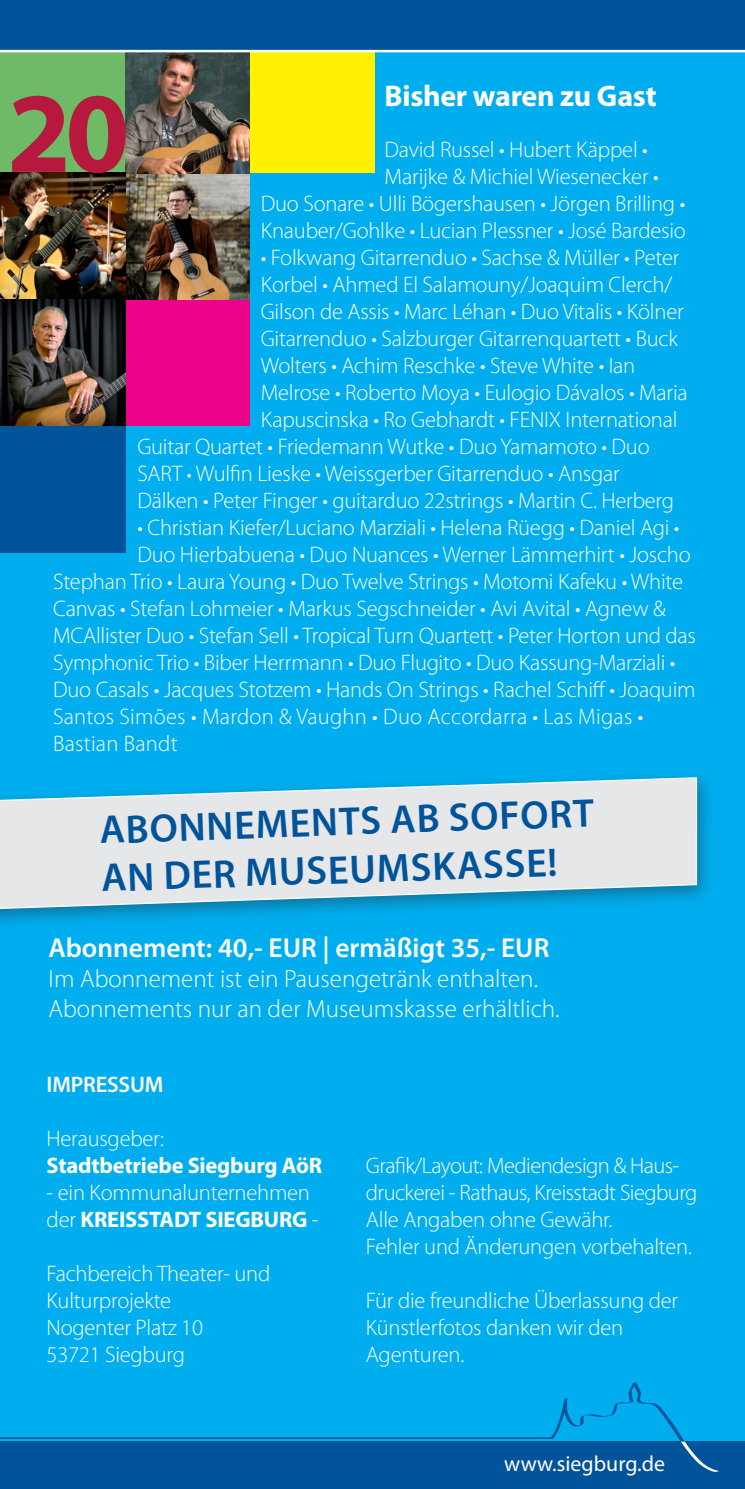
<style>
.page{position:relative;width:745px;height:1489px;background:#fff}
.page>*{position:absolute;margin:0;border:0;box-sizing:border-box;transform-origin:0 0}
.t1{font:600 40px/48px "Myriad Pro";color:#01549a}
.t2{font:700 30px "Myriad Pro";letter-spacing:-.01em;color:#fff}
.t3{font:600 27.5px "Myriad Pro";color:#fff}
.t4{font:300 25px "Myriad Pro";color:#fff}
.t5{font:300 22.5px/27px "Myriad Pro";letter-spacing:-.01em;color:#fff}
.t6{font:300 22.5px "Myriad Pro";letter-spacing:.01em;color:#fff}
.t7{font:700 22.5px/27px "Myriad Pro";letter-spacing:-.01em;color:#fff}
.t8{font:600 22.5px "Myriad Pro";letter-spacing:-.01em;color:#fff}
.t9{font:21.75px "Myriad Pro";color:#fff}
.s1{font-size:20px}
.s2{font-weight:300}
</style>
<div class="page">
<div style="left:0;top:28px;width:744px;height:1428px;background:#00aeef"></div>
<div style="left:0;top:768px;width:715px;height:162px;background:#231f20;opacity:.4"></div>
<svg style="left:0;top:776px;width:697px;height:134px;background:#bbdae6"></svg>
<div style="left:250px;top:47px;width:124px;height:126px;background:#fff101"></div>
<div style="left:0;top:426px;width:126px;height:126px;background:#01549a"></div>
<div style="left:126px;top:299px;width:124px;height:127px;background:#ed028c"></div>
<img style="left:126px;top:173px;width:123px;height:126px">
<div style="left:0;top:47px;width:126px;height:126px;background:#6eba66"></div>
<img style="left:126px;top:52px;width:123px;height:121px">
<img style="left:0;top:173px;width:126px;height:253px">
<svg style="left:12px;top:96px;width:114px;height:77px"></svg>
<div style="left:0;top:1441px;width:744px;height:47px;background:#01549a"></div>
<svg style="left:0;top:1382px;width:684px;height:59px"></svg>
<svg style="left:681px;top:1441px;width:38px;height:31px"></svg>
<div style="left:0;top:0;width:744px;height:52px;background:#01549a"></div>
<p class="t2" style="left:384px;top:76px;width:273px">Bisher waren zu Gast</p>
<p class="t5" style="left:384px;top:136px;width:264px">David Russel • Hubert Käppel •</p>
<p class="t5" style="left:384px;top:163px;width:275px">Marijke &amp; Michiel Wiesenecker •</p>
<p class="t5" style="left:260px;top:190px;width:425px">Duo Sonare • Ulli Bögershausen • Jörgen Brilling •</p>
<p class="t5" style="left:260px;top:217px;width:426px">Knauber/Gohlke • Lucian Plessner • José Bardesio</p>
<p class="t5" style="left:260px;top:244px;width:420px">• Folkwang Gitarrenduo • Sachse &amp; Müller • Peter</p>
<p class="t5" style="left:260px;top:271px;width:412px">Korbel • Ahmed El Salamouny/Joaquim Clerch/</p>
<p class="t5" style="left:260px;top:298px;width:424px">Gilson de Assis • Marc Léhan • Duo Vitalis • Kölner</p>
<p class="t5" style="left:260px;top:325px;width:418px">Gitarrenduo • Salzburger Gitarrenquartett • Buck</p>
<p class="t5" style="left:260px;top:352px;width:376px">Wolters • Achim Reschke • Steve White • Ian</p>
<p class="t5" style="left:260px;top:379px;width:428px">Melrose • Roberto Moya • Eulogio Dávalos • Maria</p>
<p class="t5" style="left:260px;top:406px;width:418px">Kapuscinska • Ro Gebhardt • FENIX International</p>
<p class="t5" style="left:137px;top:433px;width:513px">Guitar Quartet • Friedemann Wutke • Duo Yamamoto • Duo</p>
<p class="t5" style="left:137px;top:460px;width:483px">SART <span class="s1">•</span> Wulfin Lieske • Weissgerber Gitarrenduo • Ansgar</p>
<p class="t5" style="left:137px;top:487px;width:538px">Dälken • Peter Finger • guitarduo 22strings • Martin C. Herberg</p>
<p class="t5" style="left:137px;top:514px;width:543px">• Christian Kiefer/Luciano Marziali • Helena Rüegg • Daniel Agi •</p>
<p class="t5" style="left:137px;top:541px;width:554px">Duo Hierbabuena • Duo Nuances • Werner Lämmerhirt • Joscho</p>
<p class="t5" style="left:53px;top:568px;width:631px">Stephan Trio • Laura Young • Duo Twelve Strings • Motomi Kafeku • White</p>
<p class="t5" style="left:53px;top:595px;width:613px">Canvas • Stefan Lohmeier • Markus Segschneider • Avi Avital • Agnew &amp;</p>
<p class="t5" style="left:53px;top:622px;width:644px">MCAllister Duo • Stefan Sell • Tropical Turn Quartett • Peter Horton und das</p>
<p class="t5" style="left:53px;top:649px;width:623px">Symphonic Trio • Biber Herrmann • Duo Flugito • Duo Kassung-Marziali •</p>
<p class="t5" style="left:53px;top:676px;width:643px">Duo Casals • Jacques Stotzem • Hands On Strings • Rachel Schiff • Joaquim</p>
<p class="t6" style="left:53px;top:704px;width:591px">Santos Simões • Mardon &amp; Vaughn • Duo Accordarra • Las Migas •</p>
<p class="t6" style="left:53px;top:731px;width:126px">Bastian Bandt</p>
<p class="t1" style="left:99px;top:805px;width:496px;rotate:-2deg">ABONNEMENTS AB SOFORT<br>AN DER MUSEUMSKASSE!</p>
<p class="t3" style="left:48px;top:930px;width:502px">Abonnement: 40,- EUR | ermäßigt 35,- EUR</p>
<p class="t4" style="left:48px;top:965px;width:491px">Im Abonnement ist ein Pausengetränk enthalten.</p>
<p class="t4" style="left:48px;top:995px;width:512px">Abonnements nur an der Museumskasse erhältlich.</p>
<p class="t8" style="left:47px;top:1069px;width:118px">IMPRESSUM</p>
<p class="t7" style="left:47px;top:1123px;width:277px"><span class="s2">Herausgeber:<br></span>Stadtbetriebe Siegburg AöR</p>
<p class="t5" style="left:47px;top:1178px;width:265px">- ein Kommunalunternehmen</p>
<p class="t7" style="left:47px;top:1204px;width:273px"><span class="s2">der</span> KREISSTADT SIEGBURG <span class="s2">-</span></p>
<p class="t5" style="left:47px;top:1259px;width:225px">Fachbereich Theater- und</p>
<p class="t5" style="left:47px;top:1286px;width:126px">Kulturprojekte</p>
<p class="t5" style="left:47px;top:1313px;width:158px">Nogenter Platz 10</p>
<p class="t5" style="left:47px;top:1340px;width:140px">53721 Siegburg</p>
<p class="t5" style="left:365px;top:1151px;width:333px">Grafik/Layout: Mediendesign &amp; Haus&shy;druckerei - Rathaus, Kreisstadt Siegburg<br>Alle Angaben ohne Gewähr.</p>
<p class="t5" style="left:365px;top:1232px;width:327px">Fehler und Änderungen vorbehalten.</p>
<p class="t5" style="left:365px;top:1286px;width:313px">Für die freundliche Überlassung der<br>Künstlerfotos danken wir den<br>Agenturen.</p>
<p class="t9" style="left:504px;top:1449px;width:162px">www.siegburg.de</p>
</div>
